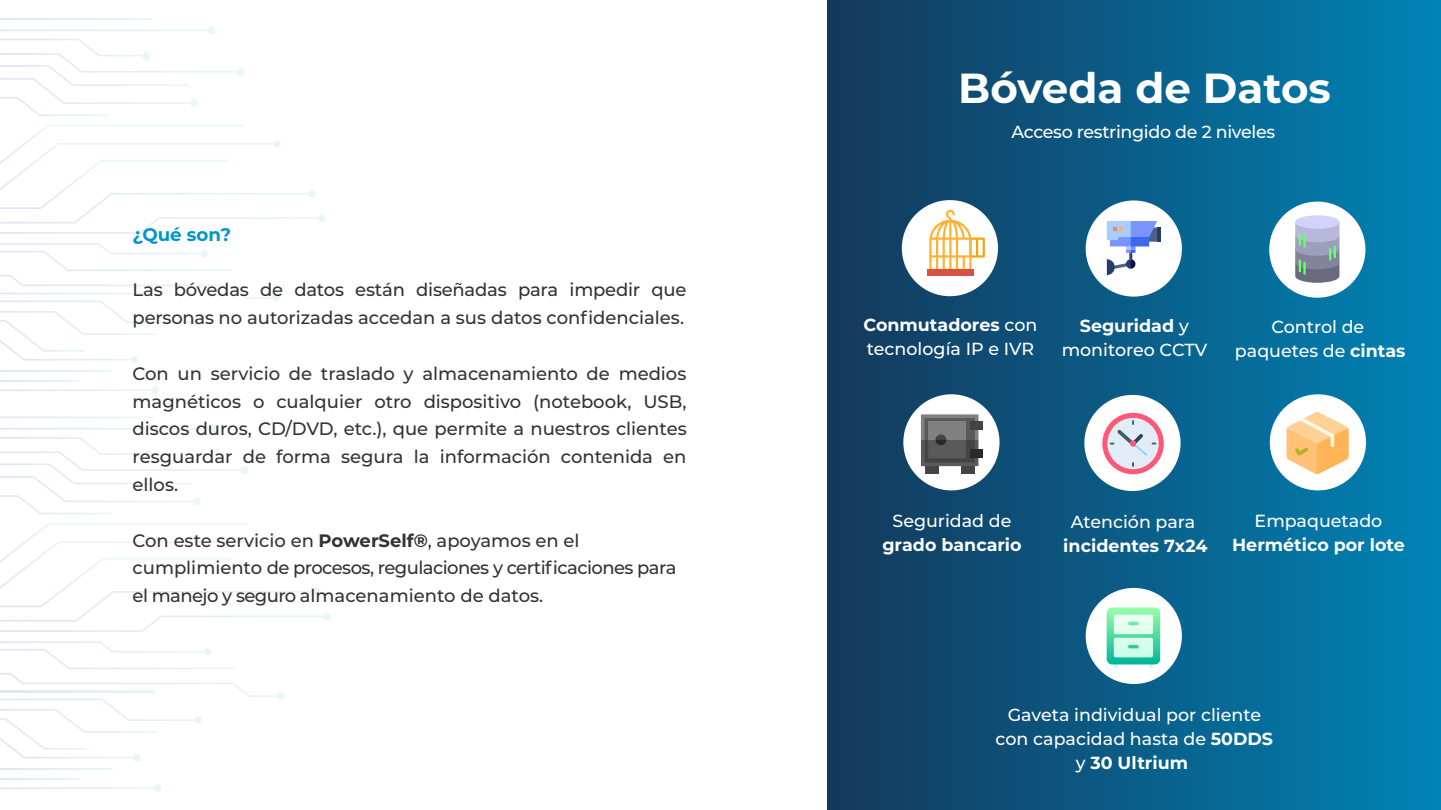
<style>
.page{position:relative;width:1441px;height:810px;background:#fff}
.page>*{position:absolute;margin:0;border:0;box-sizing:border-box;transform-origin:0 0}
.t1{font:700 42px "Montserrat";color:#fff}
.t2{font:700 18.15px "Montserrat";color:#0096cc}
.t3{font:500 18px/27.8px "Montserrat";letter-spacing:-.01em;color:#333}
.t4{font:500 17.4px/24px "Montserrat";color:#fff;text-align:center}
.t5{font:700 17.4px "Montserrat";color:#fff}
.t6{font:500 17.4px "Montserrat";letter-spacing:-.02em;color:#fff}
.s1{font-weight:700}
</style>
<div class="page">
<div style="left:827px;top:0;width:613px;height:810px;background:linear-gradient(to right,#14385b,#0084b6)"></div>
<hr style="left:0;top:370px;width:110px;height:2px;background:#e4eef5">
<hr style="left:0;top:380px;width:79px;height:2px;background:#e4eef5">
<hr style="left:0;top:18px;width:151px;height:2px;background:#e4eef5">
<svg style="left:0;top:27px;width:245px;height:89px"></svg>
<svg style="left:0;top:243px;width:280px;height:121px"></svg>
<svg style="left:0;top:386px;width:159px;height:8px"></svg>
<svg style="left:0;top:125px;width:325px;height:109px"></svg>
<hr style="left:0;top:768px;width:112px;height:2px;background:#e4eef5">
<hr style="left:0;top:778px;width:80px;height:2px;background:#e4eef5">
<svg style="left:0;top:417px;width:154px;height:1px"></svg>
<svg style="left:0;top:425px;width:248px;height:89px"></svg>
<svg style="left:0;top:641px;width:284px;height:121px"></svg>
<svg style="left:0;top:784px;width:161px;height:8px"></svg>
<svg style="left:0;top:523px;width:331px;height:109px"></svg>
<svg style="left:901px;top:200px;width:96px;height:96px"></svg>
<div style="left:926px;top:269px;width:47px;height:6px;background:#d45246"></div>
<svg style="left:1085px;top:200px;width:96px;height:97px"></svg>
<hr style="left:1157px;top:227px;width:3px;height:15px;background:#283d66">
<svg style="left:1268px;top:202px;width:97px;height:96px"></svg>
<svg style="left:1084px;top:395px;width:96px;height:96px"></svg>
<svg style="left:1269px;top:394px;width:96px;height:96px"></svg>
<svg style="left:903px;top:394px;width:96px;height:96px"></svg>
<div style="left:970px;top:422px;width:12px;height:8px;background:#444"></div>
<div style="left:970px;top:450px;width:12px;height:8px;background:#292929"></div>
<svg style="left:1085px;top:588px;width:96px;height:96px"></svg>
<p class="t2" style="left:133px;top:221px;width:100px">¿Qué son?</p>
<p class="t3" style="left:133px;top:275px;width:555px">Las bóvedas de datos están diseñadas para impedir que personas no autorizadas accedan a sus datos confidenciales.</p>
<p class="t3" style="left:133px;top:359px;width:555px;text-align:justify">Con un servicio de traslado y almacenamiento de medios magnéticos o cualquier otro dispositivo (notebook, USB, discos duros, CD/DVD, etc.), que permite a nuestros clientes resguardar de forma segura la información contenida en ellos.</p>
<p class="t3" style="left:133px;top:526px;width:545px">Con este servicio en <span class="s1">PowerSelf®</span>, apoyamos en el cumplimiento de procesos, regulaciones y certificaciones para el manejo y seguro almacenamiento de datos.</p>
<h1 class="t1" style="left:958px;top:58px;width:374px">Bóveda de Datos</h1>
<p class="t6" style="left:1011px;top:120px;width:265px">Acceso restringido de 2 niveles</p>
<p class="t4" style="left:863px;top:312px;width:175px;text-align:left"><span class="s1">Conmutadores</span> con tecnología IP e IVR</p>
<p class="t4" style="left:1061px;top:313px;width:147px"><span class="s1">Seguridad</span> y monitoreo CCTV</p>
<p class="t4" style="left:1234px;top:314px;width:172px">Control de paquetes de <span class="s1">cintas</span></p>
<p class="t4" style="left:892px;top:508px;width:121px">Seguridad de</p>
<p class="t5" style="left:882px;top:532px;width:141px">grado bancario</p>
<p class="t4" style="left:1070px;top:509px;width:126px">Atención para</p>
<p class="t5" style="left:1063px;top:533px;width:146px">incidentes 7x24</p>
<p class="t4" style="left:1254px;top:508px;width:129px">Empaquetado</p>
<p class="t5" style="left:1231px;top:532px;width:174px">Hermético por lote</p>
<p class="t4" style="left:995px;top:702px;width:279px">Gaveta individual por cliente con capacidad hasta de <span class="s1">50DDS </span>y <span class="s1">30 Ultrium</span></p>
</div>
